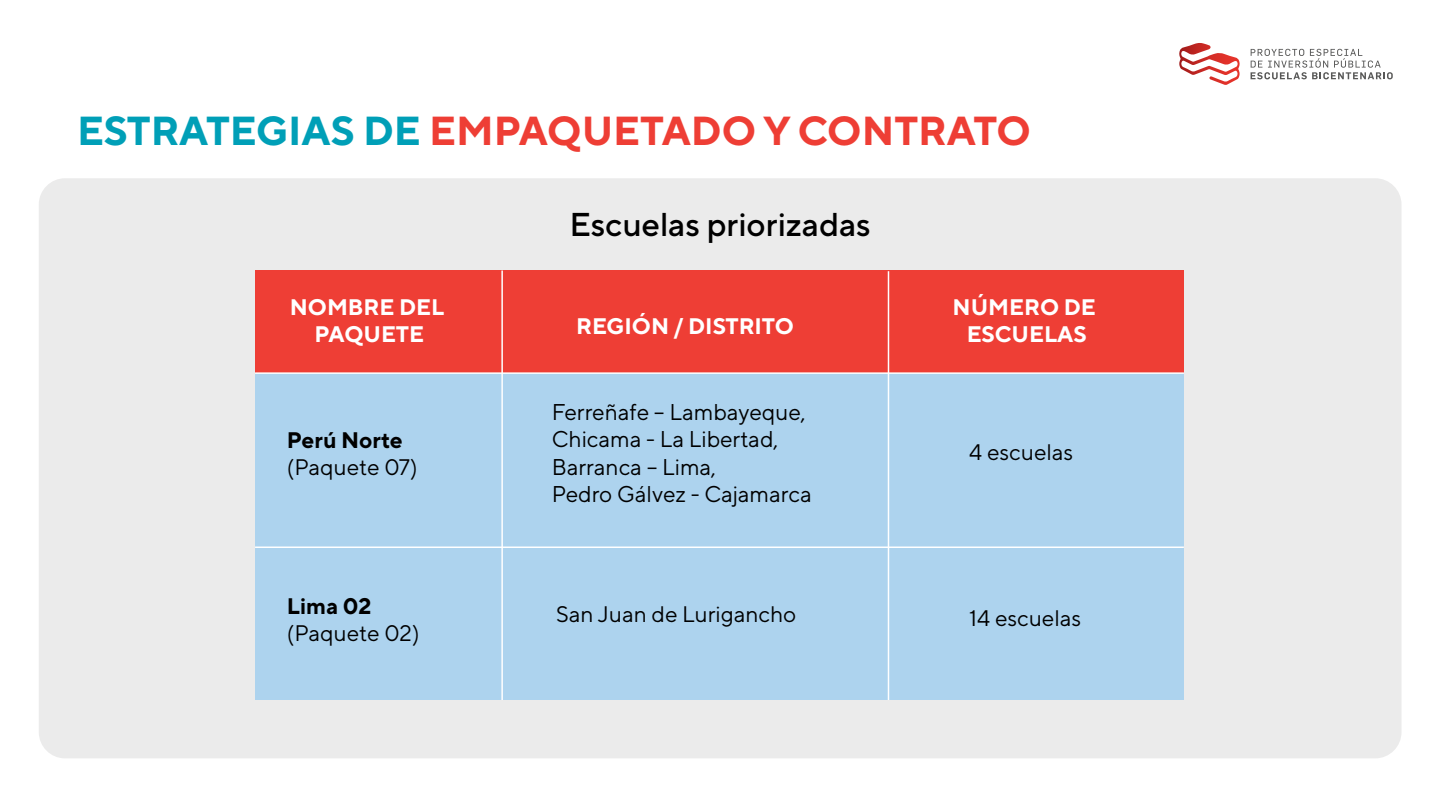
<style>
.page{position:relative;width:1440px;height:810px;background:#fff}
.page>*{position:absolute;margin:0;border:0;box-sizing:border-box;transform-origin:0 0}
.t1{font:700 40.5px "TT Norms Pro";color:#ee3e35}
.t2{font:500 33px "TT Norms Pro";color:#000}
.t3{font:22.8px/27.4px "TT Norms Pro";color:#000}
.t4{font:22.5px "TT Norms Pro";color:#000}
.t5{font:700 22.5px/27px "TT Norms Pro";color:#fff;text-align:center}
.t6{font:700 22.5px "TT Norms Pro";color:#000}
.s1{color:#009fb7}
</style>
<div class="page">
<div style="left:39px;top:178px;width:1363px;height:580px;background:#ebebeb;border-radius:26px"></div>
<div style="left:255px;top:271px;width:929px;height:102px;background:#ee3e35"></div>
<div style="left:255px;top:373px;width:929px;height:174px;background:#add3ee"></div>
<hr style="left:255px;top:372px;width:929px;height:2px;background:#fff">
<div style="left:255px;top:547px;width:929px;height:153px;background:#add3ee"></div>
<hr style="left:501px;top:271px;width:2px;height:429px;background:#fff">
<hr style="left:888px;top:271px;width:1px;height:429px;background:#fff">
<hr style="left:255px;top:547px;width:929px;height:1px;background:#fff">
<svg style="left:1251px;top:49px;width:142px;height:30px"></svg>
<svg style="left:1179px;top:43px;width:61px;height:42px"></svg>
<h1 class="t1" style="left:77px;top:104px;width:956px"><span class="s1">ESTRATEGIAS DE</span> EMPAQUETADO Y CONTRATO</h1>
<p class="t5" style="left:290px;top:293px;width:156px">NOMBRE DEL<br>PAQUETE</p>
<p class="t6" style="left:287px;top:425px;width:117px">Perú Norte</p>
<p class="t4" style="left:287px;top:452px;width:132px">(Paquete 07)</p>
<p class="t6" style="left:287px;top:591px;width:86px">Lima 02</p>
<p class="t4" style="left:287px;top:619px;width:134px">(Paquete 02)</p>
<h2 class="t2" style="left:569px;top:203px;width:303px">Escuelas priorizadas</h2>
<p class="t5" style="left:576px;top:312px;width:219px">REGIÓN / DISTRITO</p>
<p class="t3" style="left:552px;top:398px;width:261px">Ferreñafe – Lambayeque,<br>Chicama - La Libertad,<br>Barranca – Lima,<br>Pedro Gálvez - Cajamarca</p>
<p class="t4" style="left:556px;top:599px;width:242px">San Juan de Lurigancho</p>
<p class="t5" style="left:953px;top:293px;width:145px">NÚMERO DE<br>ESCUELAS</p>
<p class="t4" style="left:969px;top:438px;width:106px">4 escuelas</p>
<p class="t4" style="left:969px;top:603px;width:113px">14 escuelas</p>
</div>
